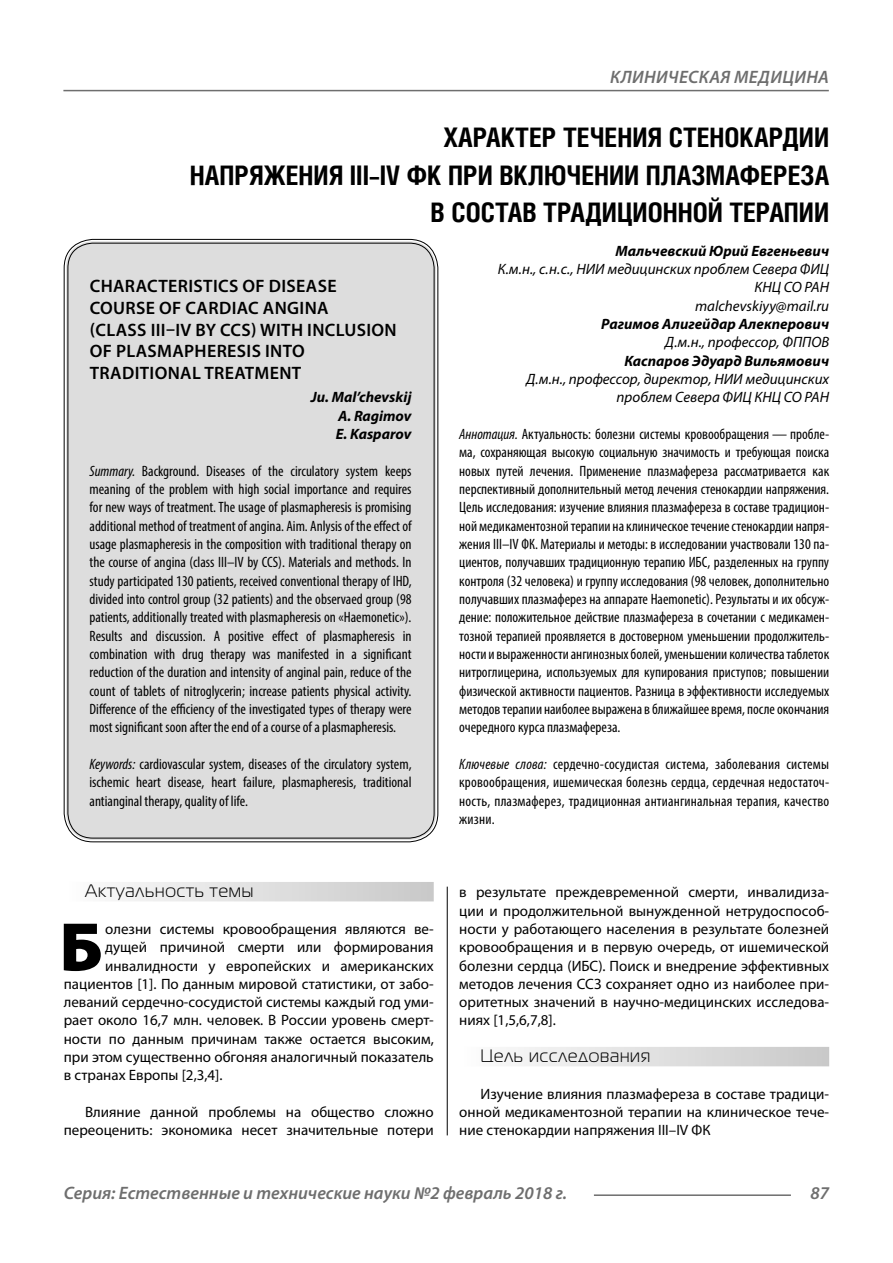
<style>
.page{position:relative;width:893px;height:1263px;background:#fff}
.page>*{position:absolute;margin:0;border:0;box-sizing:border-box;transform-origin:0 0}
.Bukvica{font:900 69.3px "Myriad Pro";color:#000}
.Header{font:700 27px/37.5px "Helios Cond";color:#000;text-align:right}
.Header-eng{font:600 18px/21.6px "Myriad Pro";letter-spacing:.02em;color:#000}
.t1{font:italic 600 18px "Myriad Pro";color:#6e6e6e}
.Subheader{font:18px "Magistral C";letter-spacing:.05em;color:#000}
.t2{font:italic 600 18px "Myriad Pro";letter-spacing:.02em;color:#6e6e6e}
.Annotation-rus{font:condensed 15px/18.3px "Myriad Pro";letter-spacing:.005em;color:#000;text-align:justify}
.Annotation-eng{font:condensed 15px/18.3px "Myriad Pro";color:#000;text-align:justify}
.Normal{font:15px/18.3px "Myriad Pro";color:#000;text-align:justify}
.Bukvica-2{font:15px "Myriad Pro";color:#000}
.Author-doc{font:italic 15px/18.3px "Myriad Pro";color:#000;text-align:right}
.Author{font:italic 700 15px "Myriad Pro";color:#000}
.Author-eng{font:italic 700 15px "Myriad Pro";color:#000}
.Author-email{font:italic 15px "Myriad Pro";color:#000}
.s1{font-style:italic}
</style>
<div class="page">
<hr style="left:63px;top:90px;width:766px;height:1px;background:#6e6e6e">
<hr style="left:594px;top:1194px;width:197px;height:2px;background:#6e6e6e">
<div style="left:64px;top:882px;width:370px;height:19px;background:linear-gradient(to right,#fdfdfd,#c8c8c8)"></div>
<div style="left:459px;top:1047px;width:370px;height:19px;background:linear-gradient(to right,#fdfdfd,#c8c8c8)"></div>
<div style="left:66px;top:241px;width:370px;height:599px;background:#ddd;border-radius:27px"></div>
<hr style="left:447px;top:887px;width:1px;height:248px;background:#000">
<p class="t2" style="left:610px;top:66px;width:220px">КЛИНИЧЕСКАЯ МЕДИЦИНА</p>
<p class="Header" style="left:190px;top:118px;width:641px">ХАРАКТЕР ТЕЧЕНИЯ СТЕНОКАРДИИ<br>НАПРЯЖЕНИЯ III–IV ФК ПРИ ВКЛЮЧЕНИИ ПЛАЗМАФЕРЕЗА<br>В СОСТАВ ТРАДИЦИОННОЙ ТЕРАПИИ</p>
<p class="Author" style="left:615px;top:241px;width:215px">Мальчевский Юрий Евгеньевич</p>
<p class="Author-doc" style="left:498px;top:260px;width:333px">К.м.н., с.н.с., НИИ медицинских проблем Севера ФИЦ<br>КНЦ СО РАН</p>
<p class="Author-email" style="left:695px;top:296px;width:135px">malchevskiyy@mail.ru</p>
<p class="Author" style="left:601px;top:314px;width:229px">Рагимов Алигейдар Алекперович</p>
<p class="Author-doc" style="left:665px;top:333px;width:165px">Д.м.н., профессор, ФППОВ</p>
<p class="Author" style="left:624px;top:351px;width:206px">Каспаров Эдуард Вильямович</p>
<p class="Author-doc" style="left:526px;top:370px;width:304px">Д.м.н., профессор, директор, НИИ медицинских проблем Севера ФИЦ КНЦ СО РАН</p>
<p class="Annotation-rus" style="left:459px;top:425px;width:371px"><span class="s1">Аннотация.</span> Актуальность: болезни системы кровообращения — пробле&shy;ма, сохраняющая высокую социальную значимость и требующая поиска новых путей лечения. Применение плазмафереза рассматривается как перспективный дополнительный метод лечения стенокардии напряжения.<br>Цель исследования: изучение влияния плазмафереза в составе традицион&shy;ной медикаментозной терапии на клиническое течение стенокардии напря&shy;жения III–IV ФК. Материалы и методы: в исследовании участвовали 130 па&shy;циентов, получавших традиционную терапию ИБС, разделенных на группу контроля (32 человека) и группу исследования (98 человек, дополнительно получавших плазмаферез на аппарате Haemonetic). Результаты и их обсуж&shy;дение: положительное действие плазмафереза в сочетании с медикамен&shy;тозной терапией проявляется в достоверном уменьшении продолжитель&shy;ности и выраженности ангинозных болей, уменьшении количества таблеток нитроглицерина, используемых для купирования приступов; повышении физической активности пациентов. Разница в эффективности исследуемых методов терапии наиболее выражена в ближайшее время, после окончания очередного курса плазмафереза.</p>
<p class="Annotation-rus" style="left:459px;top:755px;width:371px"><span class="s1">Ключевые слова:</span> сердечно-сосудистая система, заболевания системы кровообращения, ишемическая болезнь сердца, сердечная недостаточ&shy;ность, плазмаферез, традиционная антиангинальная терапия, качество жизни.</p>
<p class="Header-eng" style="left:90px;top:275px;width:309px">CHARACTERISTICS OF DISEASE<br>COURSE OF CARDIAC ANGINA<br>(CLASS III–IV BY CCS) WITH INCLUSION<br>OF PLASMAPHERESIS INTO<br>TRADITIONAL TREATMENT</p>
<p class="Author-eng" style="left:311px;top:388px;width:102px">Ju. Mal’chevskij</p>
<p class="Author-eng" style="left:338px;top:406px;width:75px">A. Ragimov</p>
<p class="Author-eng" style="left:336px;top:424px;width:77px">E. Kasparov</p>
<p class="Annotation-eng" style="left:90px;top:461px;width:324px"><span class="s1">Summary.</span> Background. Diseases of the circulatory system keeps meaning of the problem with high social importance and requires for new ways of treatment. The usage of plasmapheresis is promising additional method of treatment of angina. Aim. Anlysis of the effect of usage plasmapheresis in the composition with traditional therapy on the course of angina (class III–IV by CCS). Materials and methods. In study participated 130 patients, received conventional therapy of IHD, divided into control group (32 patients) and the observaed group (98 patients, additionally treated with plasmapheresis on «Haemonetic»).<br>Results and discussion. A positive effect of plasmapheresis in combination with drug therapy was manifested in a significant reduction of the duration and intensity of anginal pain, reduce of the count of tablets of nitroglycerin; increase patients physical activity.<br>Difference of the efficiency of the investigated types of therapy were most significant soon after the end of a course of a plasmapheresis.</p>
<p class="Annotation-eng" style="left:90px;top:755px;width:324px"><span class="s1">Keywords:</span> cardiovascular system, diseases of the circulatory system, ischemic heart disease, heart failure, plasmapheresis, traditional antianginal therapy, quality of life.</p>
<p class="Subheader" style="left:85px;top:881px;width:170px">Актуальность темы</p>
<p class="Bukvica" style="left:59px;top:901px;width:45px">Б</p>
<p class="Bukvica-2" style="left:105px;top:919px;width:330px">олезни системы кровообращения являются ве-</p>
<p class="Bukvica-2" style="left:105px;top:938px;width:330px">дущей причиной смерти или формирования</p>
<p class="Bukvica-2" style="left:105px;top:956px;width:330px">инвалидности у европейских и американских</p>
<p class="Bukvica-2" style="left:64px;top:974px;width:371px">пациентов [1]. По данным мировой статистики, от забо-</p>
<p class="Bukvica-2" style="left:64px;top:993px;width:371px">леваний сердечно-сосудистой системы каждый год уми-</p>
<p class="Bukvica-2" style="left:64px;top:1011px;width:371px">рает около 16,7 млн. человек. В России уровень смерт-</p>
<p class="Bukvica-2" style="left:64px;top:1029px;width:371px">ности по данным причинам также остается высоким,</p>
<p class="Bukvica-2" style="left:64px;top:1048px;width:371px">при этом существенно обгоняя аналогичный показатель</p>
<p class="Bukvica-2" style="left:64px;top:1066px;width:160px">в странах Европы [2,3,4].</p>
<p class="Normal" style="left:64px;top:1103px;width:371px;text-align:right">Влияние данной проблемы на общество сложно переоценить: экономика несет значительные потери</p>
<p class="Normal" style="left:459px;top:883px;width:371px">в результате преждевременной смерти, инвалидиза&shy;ции и продолжительной вынужденной нетрудоспособ&shy;ности у работающего населения в результате болезней кровообращения и в первую очередь, от ишемической болезни сердца (ИБС). Поиск и внедрение эффективных методов лечения ССЗ сохраняет одно из наиболее при&shy;оритетных значений в научно-медицинских исследова&shy;ниях [1,5,6,7,8].</p>
<p class="Subheader" style="left:480px;top:1046px;width:171px">Цель исследования</p>
<p class="Normal" style="left:459px;top:1084px;width:371px;text-indent:21px">Изучение влияния плазмафереза в составе традици&shy;онной медикаментозной терапии на клиническое тече&shy;ние стенокардии напряжения III–IV ФК</p>
<p class="t1" style="left:64px;top:1182px;width:505px">Серия: Естественные и технические науки №2 февраль 2018 г.</p>
<p class="t1" style="left:810px;top:1182px;width:20px">87</p>
</div>
